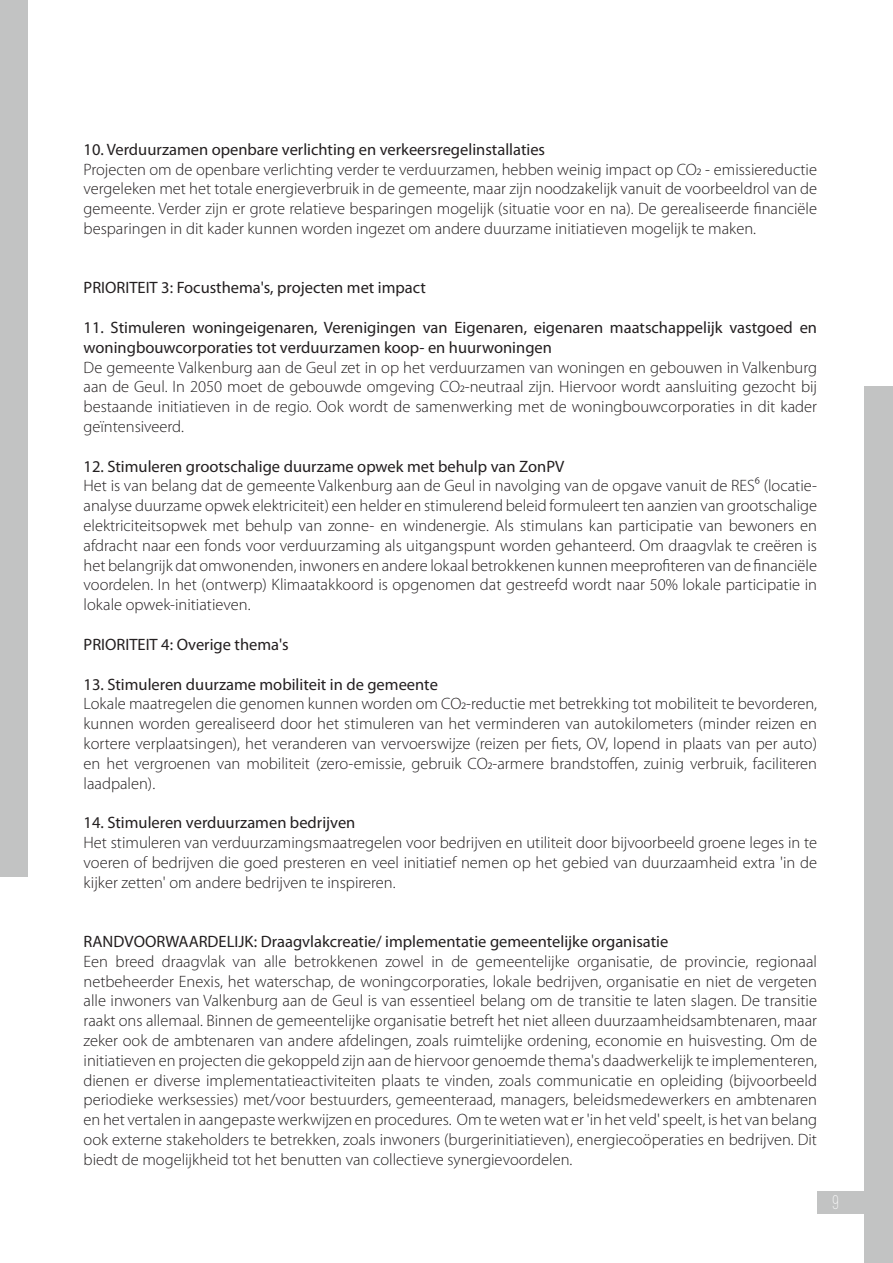
<style>
.page{position:relative;width:893px;height:1263px;background:#fff}
.page>*{position:absolute;margin:0;border:0;box-sizing:border-box;transform-origin:0 0}
.t1{font:300 19.5px "Canter";color:#fff}
.t2{font:300 16.5px/19.8px "Myriad Pro";color:#231f20;text-align:justify}
.t3{font:16.5px/19.8px "Myriad Pro";color:#231f20}
</style>
<div class="page">
<div style="left:865px;top:387px;width:28px;height:876px;background:#c2c3c3"></div>
<div style="left:0;top:0;width:28px;height:876px;background:#c2c3c3"></div>
<div style="left:817px;top:1191px;width:49px;height:23px;background:#c2c3c3"></div>
<p class="t3" style="left:84px;top:139px;width:463px">10. Verduurzamen openbare verlichting en verkeersregelinstallaties</p>
<p class="t2" style="left:84px;top:159px;width:735px">Projecten om de openbare verlichting verder te verduurzamen, hebben weinig impact op CO2 - emissiereductie vergeleken met het totale energieverbruik in de gemeente, maar zijn noodzakelijk vanuit de voorbeeldrol van de gemeente. Verder zijn er grote relatieve besparingen mogelijk (situatie voor en na). De gerealiseerde financiële besparingen in dit kader kunnen worden ingezet om andere duurzame initiatieven mogelijk te maken.</p>
<p class="t3" style="left:84px;top:278px;width:344px">PRIORITEIT 3: Focusthema's, projecten met impact</p>
<p class="t3" style="left:84px;top:317px;width:735px">11. Stimuleren woningeigenaren, Verenigingen van Eigenaren, eigenaren maatschappelijk vastgoed en woningbouwcorporaties tot verduurzamen koop- en huurwoningen</p>
<p class="t2" style="left:84px;top:357px;width:735px">De gemeente Valkenburg aan de Geul zet in op het verduurzamen van woningen en gebouwen in Valkenburg aan de Geul. In 2050 moet de gebouwde omgeving CO2-neutraal zijn. Hiervoor wordt aansluiting gezocht bij bestaande initiatieven in de regio. Ook wordt de samenwerking met de woningbouwcorporaties in dit kader geïntensiveerd.</p>
<p class="t3" style="left:84px;top:456px;width:482px">12. Stimuleren grootschalige duurzame opwek met behulp van ZonPV</p>
<p class="t2" style="left:84px;top:476px;width:735px">Het is van belang dat de gemeente Valkenburg aan de Geul in navolging van de opgave vanuit de RES⁶ (locatie&shy;analyse duurzame opwek elektriciteit) een helder en stimulerend beleid formuleert ten aanzien van grootschalige elektriciteitsopwek met behulp van zonne- en windenergie. Als stimulans kan participatie van bewoners en afdracht naar een fonds voor verduurzaming als uitgangspunt worden gehanteerd. Om draagvlak te creëren is het belangrijk dat omwonenden, inwoners en andere lokaal betrokkenen kunnen meeprofiteren van de financiële voordelen. In het (ontwerp) Klimaatakkoord is opgenomen dat gestreefd wordt naar 50% lokale participatie in lokale opwek-initiatieven.</p>
<p class="t3" style="left:84px;top:634px;width:207px">PRIORITEIT 4: Overige thema's</p>
<p class="t3" style="left:84px;top:674px;width:356px">13. Stimuleren duurzame mobiliteit in de gemeente</p>
<p class="t2" style="left:84px;top:694px;width:735px">Lokale maatregelen die genomen kunnen worden om CO2-reductie met betrekking tot mobiliteit te bevorderen, kunnen worden gerealiseerd door het stimuleren van het verminderen van autokilometers (minder reizen en kortere verplaatsingen), het veranderen van vervoerswijze (reizen per fiets, OV, lopend in plaats van per auto) en het vergroenen van mobiliteit (zero-emissie, gebruik CO2-armere brandstoffen, zuinig verbruik, faciliteren laadpalen).</p>
<p class="t3" style="left:84px;top:812px;width:273px">14. Stimuleren verduurzamen bedrijven</p>
<p class="t2" style="left:84px;top:833px;width:735px">Het stimuleren van verduurzamingsmaatregelen voor bedrijven en utiliteit door bijvoorbeeld groene leges in te voeren of bedrijven die goed presteren en veel initiatief nemen op het gebied van duurzaamheid extra 'in de kijker zetten' om andere bedrijven te inspireren.</p>
<p class="t3" style="left:84px;top:931px;width:586px">RANDVOORWAARDELIJK: Draagvlakcreatie/ implementatie gemeentelijke organisatie</p>
<p class="t2" style="left:84px;top:951px;width:735px">Een breed draagvlak van alle betrokkenen zowel in de gemeentelijke organisatie, de provincie, regionaal netbeheerder Enexis, het waterschap, de woningcorporaties, lokale bedrijven, organisatie en niet de vergeten alle inwoners van Valkenburg aan de Geul is van essentieel belang om de transitie te laten slagen. De transitie raakt ons allemaal. Binnen de gemeentelijke organisatie betreft het niet alleen duurzaamheidsambtenaren, maar zeker ook de ambtenaren van andere afdelingen, zoals ruimtelijke ordening, economie en huisvesting. Om de initiatieven en projecten die gekoppeld zijn aan de hiervoor genoemde thema's daadwerkelijk te implementeren, dienen er diverse implementatieactiviteiten plaats te vinden, zoals communicatie en opleiding (bijvoorbeeld periodieke werksessies) met/voor bestuurders, gemeenteraad, managers, beleidsmedewerkers en ambtenaren en het vertalen in aangepaste werkwijzen en procedures. Om te weten wat er 'in het veld' speelt, is het van belang ook externe stakeholders te betrekken, zoals inwoners (burgerinitiatieven), energiecoöperaties en bedrijven. Dit biedt de mogelijkheid tot het benutten van collectieve synergievoordelen.</p>
<p class="t1" style="left:833px;top:1193px;width:8px">9</p>
</div>
